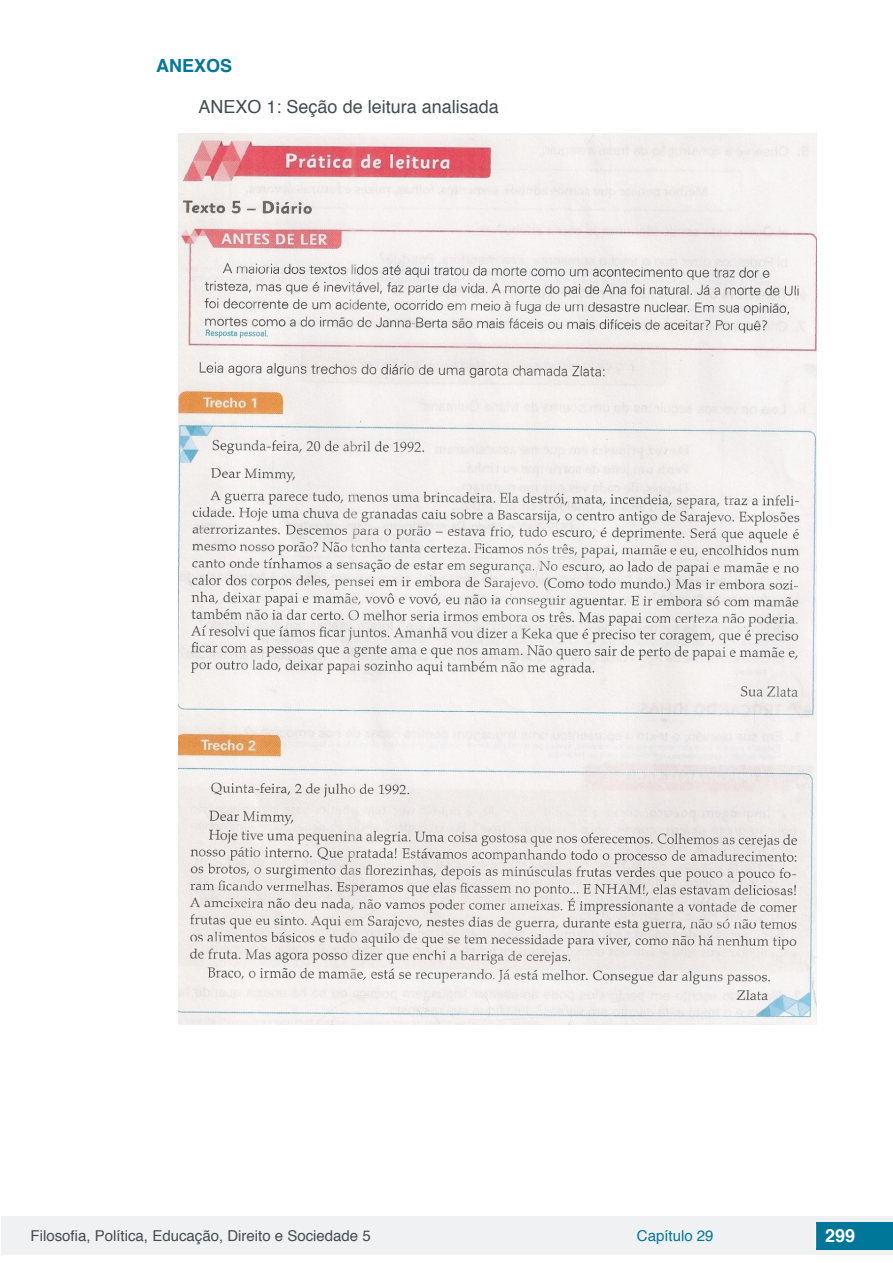
<style>
.page{position:relative;width:893px;height:1263px;background:#fff}
.page>*{position:absolute;margin:0;border:0;box-sizing:border-box;transform-origin:0 0}
.txt{font:18px "Helvetica";color:#434c52}
.TITULOS{font:700 18px "Helvetica";color:#007699}
.t1{font:700 18px "Helvetica";color:#fff}
.t2{font:15px "Helvetica";color:#434c52}
.t3{font:15px "Helvetica";color:#007699}
</style>
<div class="page">
<div style="left:1px;top:1216px;width:891px;height:38px;background:#f0f1f2"></div>
<div style="left:816px;top:1222px;width:77px;height:27px;background:#007699"></div>
<svg style="left:815px;top:1224px;width:1px;height:24px"></svg>
<img style="left:179px;top:133px;width:637px;height:891px">
<p class="TITULOS" style="left:156px;top:51px;width:78px">ANEXOS</p>
<p class="txt" style="left:199px;top:93px;width:302px">ANEXO 1: Seção de leitura analisada</p>
<p class="t2" style="left:31px;top:1224px;width:342px">Filosofia, Política, Educação, Direito e Sociedade 5</p>
<p class="t3" style="left:637px;top:1224px;width:78px">Capítulo 29</p>
<p class="t1" style="left:825px;top:1221px;width:32px">299</p>
</div>
